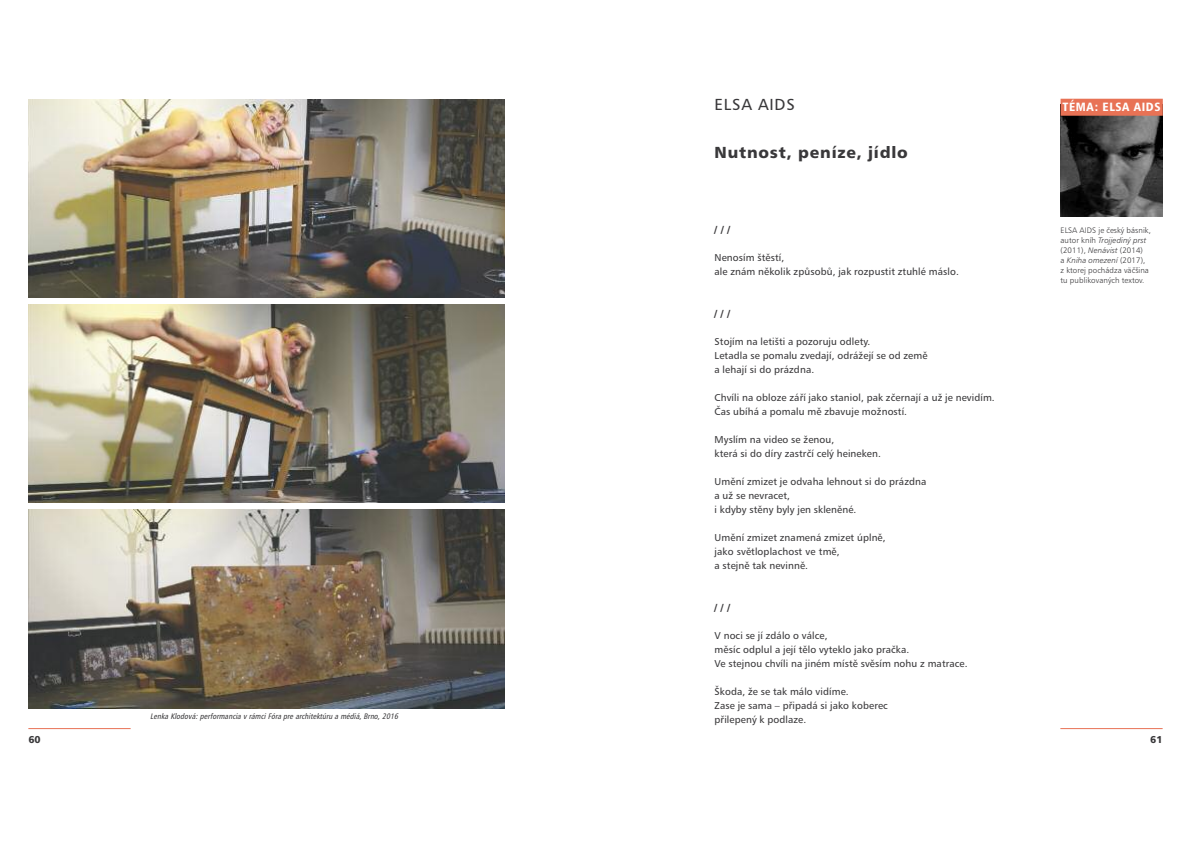
<style>
.page{position:relative;width:1191px;height:842px;background:#fff}
.page>*{position:absolute;margin:0;border:0;box-sizing:border-box;transform-origin:0 0}
.t1{font:16px "Humanist 777 AT Black B";letter-spacing:.05em;color:#39383a}
.t2{font:16px "Humanist 777 AT Roman B";letter-spacing:.05em;color:#39383a}
.t3{font:12px "Humanist 777 AT Black Condensed B";letter-spacing:.05em;color:#fff}
.t4{font:10px/14px "Humanist 777 AT Roman B";letter-spacing:.01em;color:#39383a}
.t5{font:10px "Humanist 777 AT Black B";color:#39383a}
.t6{font:8px/10px "Humanist 777 AT Light B";letter-spacing:.01em;color:#39383a}
.t7{font:italic 8px "Humanist 777 AT Roman Condensed B";letter-spacing:.01em;color:#39383a}
.t8{font:8px "Humanist 777 AT Light Italic B";letter-spacing:.01em;color:#39383a}
.s1{font-family:"Humanist 777 AT Light B"}
.s2{font-family:"Humanist 777 AT Light Italic B"}
</style>
<div class="page">
<hr style="left:1060px;top:728px;width:102px;height:1px;background:#e87255">
<hr style="left:28px;top:728px;width:103px;height:1px;background:#e87255">
<img style="left:28px;top:99px;width:477px;height:199px">
<img style="left:28px;top:304px;width:477px;height:199px">
<img style="left:28px;top:510px;width:477px;height:198px">
<img style="left:1060px;top:116px;width:102px;height:101px">
<div style="left:1060px;top:99px;width:102px;height:17px;background:#e87255"></div>
<p class="t5" style="left:28px;top:735px;width:14px">60</p>
<p class="t7" style="left:150px;top:713px;width:251px">Lenka Klodová: performancia v rámci Fóra pre architektúru a médiá, Brno, 2016</p>
<h1 class="t2" style="left:714px;top:98px;width:82px">ELSA AIDS</h1>
<h1 class="t1" style="left:714px;top:146px;width:195px">Nutnost, peníze, jídlo</h1>
<p class="t5" style="left:714px;top:225px;width:17px">///</p>
<p class="t4" style="left:714px;top:251px;width:246px">Nenosím štěstí,<br>ale znám několik způsobů, jak rozpustit ztuhlé máslo.</p>
<p class="t5" style="left:714px;top:309px;width:17px">///</p>
<p class="t4" style="left:714px;top:335px;width:214px">Stojím na letišti a pozoruju odlety.<br>Letadla se pomalu zvedají, odrážejí se od země a lehají si do prázdna.</p>
<p class="t4" style="left:714px;top:391px;width:282px">Chvíli na obloze září jako staniol, pak zčernají a už je nevidím.<br>Čas ubíhá a pomalu mě zbavuje možností.</p>
<p class="t4" style="left:714px;top:433px;width:168px">Myslím na video se ženou,<br>která si do díry zastrčí celý heineken.</p>
<p class="t4" style="left:714px;top:475px;width:213px">Umění zmizet je odvaha lehnout si do prázdna a už se nevracet,<br>i kdyby stěny byly jen skleněné.</p>
<p class="t4" style="left:714px;top:531px;width:173px">Umění zmizet znamená zmizet úplně, jako světloplachost ve tmě,<br>a stejně tak nevinně.</p>
<p class="t5" style="left:714px;top:603px;width:17px">///</p>
<p class="t4" style="left:714px;top:629px;width:255px">V noci se jí zdálo o válce,<br>měsíc odplul a její tělo vyteklo jako pračka.<br>Ve stejnou chvíli na jiném místě svěsím nohu z matrace.</p>
<p class="t4" style="left:714px;top:685px;width:175px">Škoda, že se tak málo vidíme.<br>Zase je sama – připadá si jako koberec přilepený k podlaze.</p>
<p class="t3" style="left:1062px;top:102px;width:100px">TÉMA: ELSA AIDS</p>
<p class="t6" style="left:1060px;top:226px;width:92px">ELSA AIDS je český básnik,</p>
<p class="t8" style="left:1060px;top:237px;width:87px"><span class="s1">autor kníh</span> Trojjediný prst</p>
<p class="t6" style="left:1060px;top:246px;width:84px">(2011), <span class="s2">Nenávist</span> (2014)</p>
<p class="t8" style="left:1060px;top:257px;width:86px"><span class="s1">a</span> Kniha omezení <span class="s1">(2017),</span></p>
<p class="t6" style="left:1060px;top:266px;width:90px">z ktorej pochádza väčšina tu publikovaných textov.</p>
<p class="t5" style="left:1150px;top:735px;width:14px">61</p>
</div>
